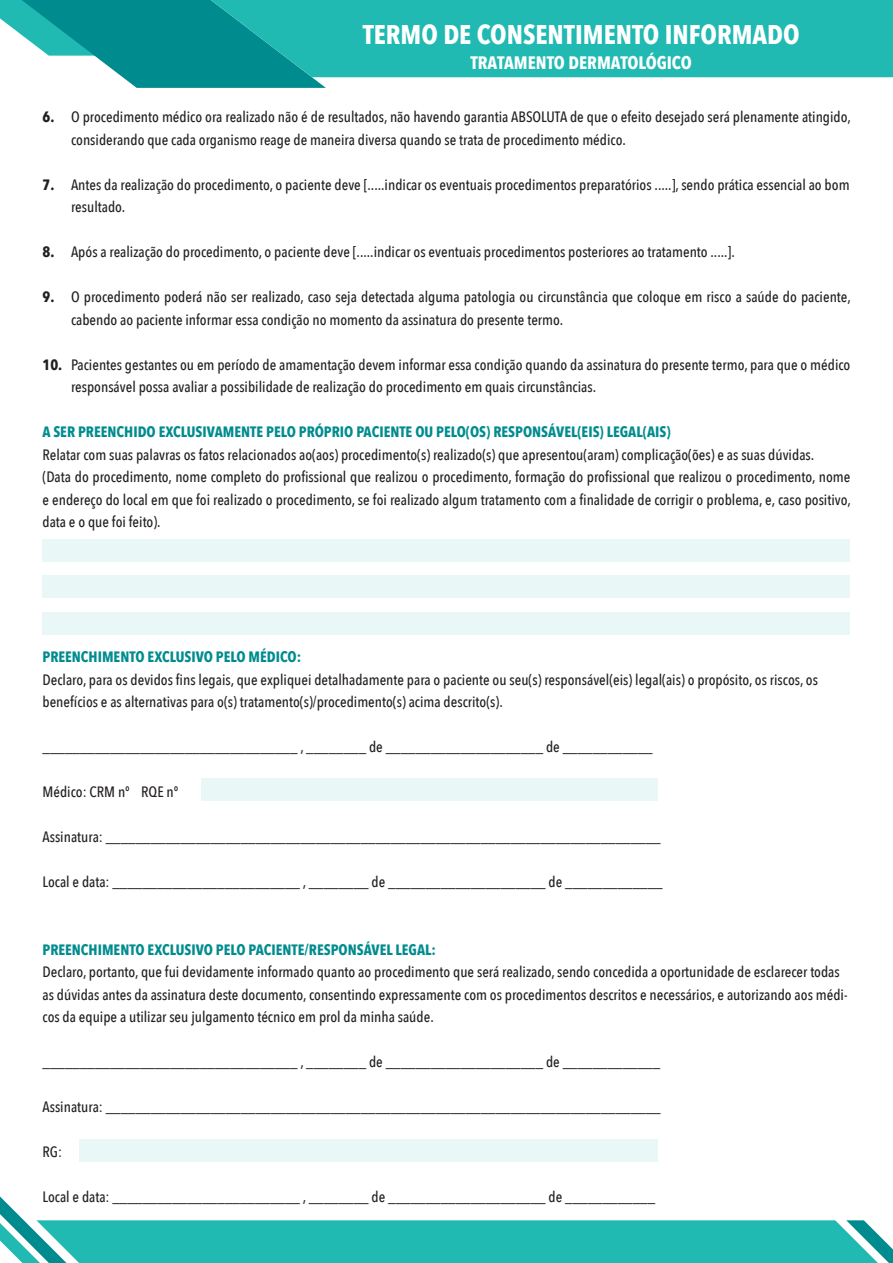
<style>
.page{position:relative;width:893px;height:1263px;background:#fff}
.page>*{position:absolute;margin:0;border:0;box-sizing:border-box;transform-origin:0 0}
.t1{font:700 27px "Avenir Next Condensed";color:#fff}
.t2{font:700 18px "Avenir Next Condensed";color:#fff}
.t3{font:500 15px/22.5px "Avenir Next Condensed";color:#231f20}
.t4{font:700 15px "Avenir Next Condensed";color:#008c8f}
.s1{font-weight:700}
</style>
<div class="page">
<svg style="left:0;top:1196px;width:893px;height:67px"></svg>
<svg style="left:0;top:0;width:326px;height:88px"></svg>
<svg style="left:211px;top:0;width:682px;height:77px;background:#1eb6b0"></svg>
<div style="left:201px;top:778px;width:457px;height:23px;background:#e9f8f7"></div>
<div style="left:79px;top:1139px;width:579px;height:23px;background:#e9f8f7"></div>
<div style="left:43px;top:539px;width:807px;height:23px;background:#e9f8f7"></div>
<div style="left:43px;top:575px;width:807px;height:23px;background:#e9f8f7"></div>
<div style="left:43px;top:612px;width:807px;height:23px;background:#e9f8f7"></div>
<p class="t1" style="left:363px;top:18px;width:438px">TERMO DE CONSENTIMENTO INFORMADO</p>
<p class="t2" style="left:470px;top:52px;width:223px">TRATAMENTO DERMATOLÓGICO</p>
<p class="t3" style="left:71px;top:105px;width:781px;text-indent:-29px"><span class="s1">6.</span> O procedimento médico ora realizado não é de resultados, não havendo garantia ABSOLUTA de que o efeito desejado será plenamente atingido, considerando que cada organismo reage de maneira diversa quando se trata de procedimento médico.</p>
<p class="t3" style="left:71px;top:173px;width:780px;text-indent:-29px"><span class="s1">7.</span> Antes da realização do procedimento, o paciente deve [.....indicar os eventuais procedimentos preparatórios .....], sendo prática essencial ao bom resultado.</p>
<p class="t3" style="left:43px;top:240px;width:694px"><span class="s1">8.</span> Após a realização do procedimento, o paciente deve [.....indicar os eventuais procedimentos posteriores ao tratamento .....].</p>
<p class="t3" style="left:71px;top:285px;width:781px;text-indent:-29px"><span class="s1">9.</span> O procedimento poderá não ser realizado, caso seja detectada alguma patologia ou circunstância que coloque em risco a saúde do paciente, cabendo ao paciente informar essa condição no momento da assinatura do presente termo.</p>
<p class="t3" style="left:71px;top:353px;width:781px;text-indent:-29px"><span class="s1">10.</span> Pacientes gestantes ou em período de amamentação devem informar essa condição quando da assinatura do presente termo, para que o médico responsável possa avaliar a possibilidade de realização do procedimento em quais circunstâncias.</p>
<p class="t4" style="left:43px;top:423px;width:630px">A SER PREENCHIDO EXCLUSIVAMENTE PELO PRÓPRIO PACIENTE OU PELO(OS) RESPONSÁVEL(EIS) LEGAL(AIS)</p>
<p class="t3" style="left:43px;top:443px;width:773px">Relatar com suas palavras os fatos relacionados ao(aos) procedimento(s) realizado(s) que apresentou(aram) complicação(ões) e as suas dúvidas.</p>
<p class="t3" style="left:43px;top:465px;width:810px;text-align:justify">(Data do procedimento, nome completo do profissional que realizou o procedimento, formação do profissional que realizou o procedimento, nome e endereço do local em que foi realizado o procedimento, se foi realizado algum tratamento com a finalidade de corrigir o problema, e, caso positivo, data e o que foi feito).</p>
<p class="t4" style="left:43px;top:648px;width:260px">PREENCHIMENTO EXCLUSIVO PELO MÉDICO:</p>
<p class="t3" style="left:43px;top:668px;width:777px">Declaro, para os devidos fins legais, que expliquei detalhadamente para o paciente ou seu(s) responsável(eis) legal(ais) o propósito, os riscos, os benefícios e as alternativas para o(s) tratamento(s)/procedimento(s) acima descrito(s).</p>
<p class="t3" style="left:43px;top:735px;width:612px">__________________________________ , ________ de _____________________ de ____________</p>
<p class="t3" style="left:43px;top:780px;width:137px">Médico: CRM nº RQE nº</p>
<p class="t3" style="left:43px;top:825px;width:620px">Assinatura: __________________________________________________________________________</p>
<p class="t3" style="left:43px;top:870px;width:622px">Local e data: _________________________ , ________ de _____________________ de _____________</p>
<p class="t4" style="left:43px;top:940px;width:395px">PREENCHIMENTO EXCLUSIVO PELO PACIENTE/RESPONSÁVEL LEGAL:</p>
<p class="t3" style="left:43px;top:960px;width:806px">Declaro, portanto, que fui devidamente informado quanto ao procedimento que será realizado, sendo concedida a oportunidade de esclarecer todas as dúvidas antes da assinatura deste documento, consentindo expressamente com os procedimentos descritos e necessários, e autorizando aos médi&shy;cos da equipe a utilizar seu julgamento técnico em prol da minha saúde.</p>
<p class="t3" style="left:43px;top:1050px;width:619px">__________________________________ , ________ de _____________________ de _____________</p>
<p class="t3" style="left:43px;top:1095px;width:620px">Assinatura: __________________________________________________________________________</p>
<p class="t3" style="left:43px;top:1140px;width:21px">RG:</p>
<p class="t3" style="left:43px;top:1185px;width:614px">Local e data: _________________________ , ________ de _____________________ de ____________</p>
</div>
